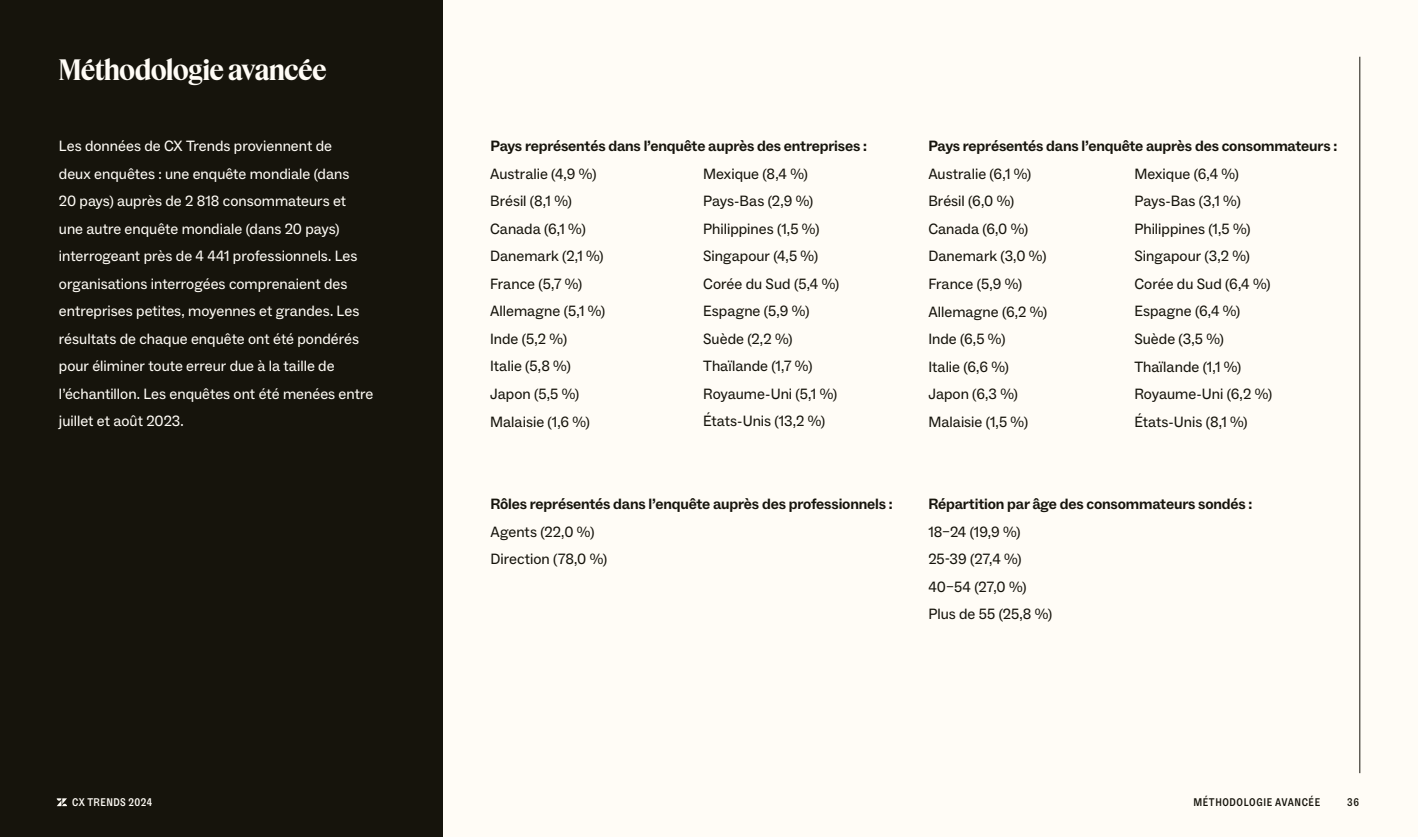
<style>
.page{position:relative;width:1418px;height:837px;background:#fff}
.page>*{position:absolute;margin:0;border:0;box-sizing:border-box;transform-origin:0 0}
.t1{font:700 27.5px "Feature Display";letter-spacing:-.01em;color:#fffcf6}
.t2{font:15px/27.5px "Zendesk Social";color:#16140c}
.t3{font:15px/27.5px "Zendesk Social";color:#fffcf6}
.t4{font:700 15px "Zendesk Social";letter-spacing:-.01em;color:#16140c}
.t5{font:500 11.25px "Zendesk Social Condensed";letter-spacing:.05em;color:#16140c}
.t6{font:500 11.25px "Zendesk Social Condensed";letter-spacing:.04em;color:#fffcf6}
</style>
<div class="page">
<div style="left:0;top:0;width:1417px;height:836px;background:#16140c"></div>
<div style="left:443px;top:0;width:974px;height:836px;background:#fffcf6"></div>
<hr style="left:1359px;top:57px;width:1px;height:715px;background:#16140c">
<svg style="left:57px;top:798px;width:10px;height:7px"></svg>
<h1 class="t1" style="left:59px;top:50px;width:269px">Méthodologie avancée</h1>
<p class="t3" style="left:59px;top:132px;width:316px">Les données de CX Trends proviennent de<br>deux enquêtes : une enquête mondiale (dans<br>20 pays) auprès de 2 818 consommateurs et une autre enquête mondiale (dans 20 pays) interrogeant près de 4 441 professionnels. Les organisations interrogées comprenaient des entreprises petites, moyennes et grandes. Les résultats de chaque enquête ont été pondérés pour éliminer toute erreur due à la taille de l’échantillon. Les enquêtes ont été menées entre juillet et août 2023.</p>
<p class="t4" style="left:490px;top:137px;width:378px">Pays représentés dans l’enquête auprès des entreprises :</p>
<p class="t2" style="left:490px;top:160px;width:117px">Australie (4,9 %)<br>Brésil (8,1 %)<br>Canada (6,1 %)<br>Danemark (2,1 %)<br>France (5,7 %)<br>Allemagne (5,1 %)<br>Inde (5,2 %)<br>Italie (5,8 %)<br>Japon (5,5 %)<br>Malaisie (1,6 %)</p>
<p class="t2" style="left:703px;top:160px;width:137px">Mexique (8,4 %)<br>Pays-Bas (2,9 %)<br>Philippines (1,5 %)<br>Singapour (4,5 %)<br>Corée du Sud (5,4 %)<br>Espagne (5,9 %)<br>Suède (2,2 %)<br>Thaïlande (1,7 %)<br>Royaume-Uni (5,1 %)<br>États-Unis (13,2 %)</p>
<p class="t4" style="left:928px;top:137px;width:410px">Pays représentés dans l’enquête auprès des consommateurs :</p>
<p class="t2" style="left:928px;top:160px;width:120px">Australie (6,1 %)<br>Brésil (6,0 %)<br>Canada (6,0 %)<br>Danemark (3,0 %)<br>France (5,9 %)<br>Allemagne (6,2 %)<br>Inde (6,5 %)<br>Italie (6,6 %)<br>Japon (6,3 %)<br>Malaisie (1,5 %)</p>
<p class="t2" style="left:1134px;top:160px;width:139px">Mexique (6,4 %)<br>Pays-Bas (3,1 %)<br>Philippines (1,5 %)<br>Singapour (3,2 %)<br>Corée du Sud (6,4 %)<br>Espagne (6,4 %)<br>Suède (3,5 %)<br>Thaïlande (1,1 %)<br>Royaume-Uni (6,2 %)<br>États-Unis (8,1 %)</p>
<p class="t4" style="left:490px;top:494px;width:404px">Rôles représentés dans l’enquête auprès des professionnels :</p>
<p class="t4" style="left:928px;top:494px;width:325px">Répartition par âge des consommateurs sondés :</p>
<p class="t2" style="left:490px;top:518px;width:118px">Agents (22,0 %)<br>Direction (78,0 %)</p>
<p class="t2" style="left:928px;top:518px;width:125px">18–24 (19,9 %)<br>25-39 (27,4 %)<br>40–54 (27,0 %)<br>Plus de 55 (25,8 %)</p>
<p class="t6" style="left:72px;top:795px;width:81px">CX TRENDS 2024</p>
<p class="t5" style="left:1193px;top:795px;width:37px">MÉTHODO</p>
<p class="t5" style="left:1243px;top:795px;width:58px">LOG IE AVANCÉE</p>
<p class="t5" style="left:1347px;top:795px;width:13px">36</p>
</div>
